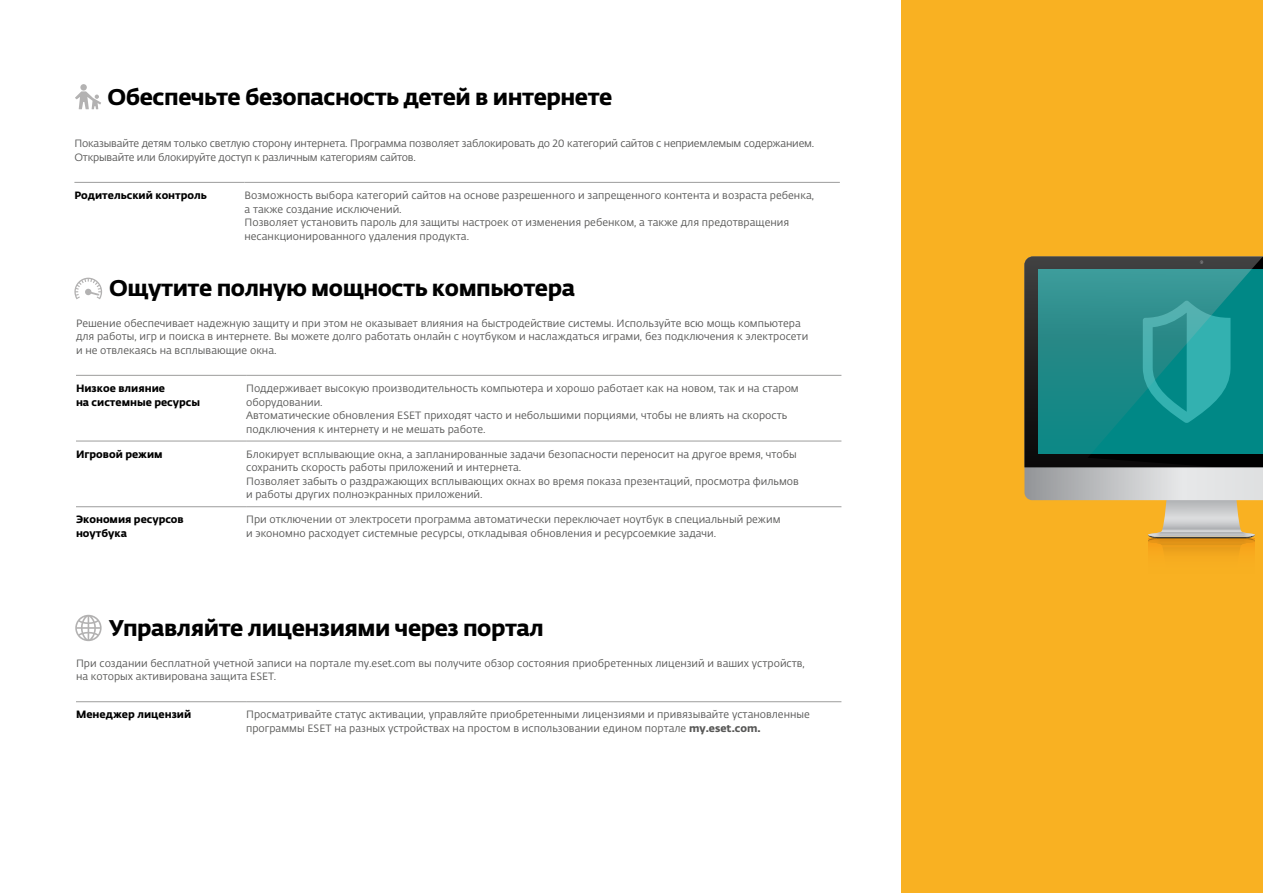
<style>
.page{position:relative;width:1263px;height:893px;background:#fff}
.page>*{position:absolute;margin:0;border:0;box-sizing:border-box;transform-origin:0 0}
.t1{font:22.5px "Fedra Sans Alt Pro Bold LF";letter-spacing:-.02em;color:#000}
.t2{font:10.5px/13.5px "Fedra Sans Alt Pro Book LF";color:#575756}
.t3{font:10.5px/13.5px "Fedra Sans Alt Pro Book LF";letter-spacing:-.02em;color:#575756}
.t4{font:10.5px/13.5px "Fedra Sans Alt Pro Bold LF";color:#000}
.t5{font:700 10.5px "Fedra Sans Alt Pro";color:#000}
.s1{font-family:"Fedra Sans Alt Pro Bold LF"}
</style>
<div class="page">
<hr style="left:76px;top:375px;width:170px;height:1px;background:#9d9d9c">
<hr style="left:246px;top:375px;width:595px;height:1px;background:#9d9d9c">
<hr style="left:76px;top:441px;width:170px;height:1px;background:#9d9d9c">
<hr style="left:246px;top:441px;width:595px;height:1px;background:#9d9d9c">
<hr style="left:76px;top:506px;width:170px;height:1px;background:#9d9d9c">
<hr style="left:246px;top:506px;width:595px;height:1px;background:#9d9d9c">
<svg style="left:74px;top:278px;width:28px;height:21px"></svg>
<hr style="left:74px;top:182px;width:170px;height:1px;background:#9d9d9c">
<hr style="left:244px;top:182px;width:596px;height:1px;background:#9d9d9c">
<svg style="left:75px;top:84px;width:26px;height:25px"></svg>
<hr style="left:76px;top:701px;width:170px;height:1px;background:#9d9d9c">
<hr style="left:246px;top:701px;width:595px;height:1px;background:#9d9d9c">
<svg style="left:75px;top:615px;width:27px;height:26px"></svg>
<div style="left:902px;top:0;width:361px;height:893px;background:#f9b122"></div>
<svg style="left:1024px;top:467px;width:239px;height:33px;background:#c3c4c5"></svg>
<svg style="left:1148px;top:489px;width:107px;height:65px"></svg>
<svg style="left:1024px;top:256px;width:239px;height:211px;background:#1f7d7c"></svg>
<h1 class="t1" style="left:108px;top:79px;width:506px">Обеспечьте безопасность детей в интернете</h1>
<p class="t3" style="left:74px;top:136px;width:741px">Показывайте детям только светлую сторону интернета. Программа позволяет заблокировать до 20 категорий сайтов с неприемлемым содержанием.<br>Открывайте или блокируйте доступ к различным категориям сайтов.</p>
<p class="t4" style="left:74px;top:188px;width:134px">Родительский контроль</p>
<p class="t2" style="left:244px;top:188px;width:571px">Возможность выбора категорий сайтов на основе разрешенного и запрещенного контента и возраста ребенка, а также создание исключений.<br>Позволяет установить пароль для защиты настроек от изменения ребенком, а также для предотвращения несанкционированного удаления продукта.</p>
<h1 class="t1" style="left:109px;top:270px;width:467px">Ощутите полную мощность компьютера</h1>
<p class="t2" style="left:76px;top:316px;width:734px">Решение обеспечивает надежную защиту и при этом не оказывает влияния на быстродействие системы. Используйте всю мощь компьютера для работы, игр и поиска в интернете. Вы можете долго работать онлайн с ноутбуком и наслаждаться играми, без подключения к электросети и не отвлекаясь на всплывающие окна.</p>
<p class="t4" style="left:76px;top:381px;width:126px">Низкое влияние<br>на системные ресурсы</p>
<p class="t2" style="left:246px;top:381px;width:554px">Поддерживает высокую производительность компьютера и хорошо работает как на новом, так и на старом оборудовании.<br>Автоматические обновления ESET приходят часто и небольшими порциями, чтобы не влиять на скорость подключения к интернету и не мешать работе.</p>
<p class="t4" style="left:76px;top:446px;width:88px">Игровой режим</p>
<p class="t2" style="left:246px;top:447px;width:554px">Блокирует всплывающие окна, а запланированные задачи безопасности переносит на другое время, чтобы сохранить скорость работы приложений и интернета.<br>Позволяет забыть о раздражающих всплывающих окнах во время показа презентаций, просмотра фильмов и работы других полноэкранных приложений.</p>
<p class="t4" style="left:76px;top:512px;width:109px">Экономия ресурсов ноутбука</p>
<p class="t2" style="left:246px;top:513px;width:536px">При отключении от электросети программа автоматически переключает ноутбук в специальный режим и экономно расходует системные ресурсы, откладывая обновления и ресурсоемкие задачи.</p>
<h1 class="t1" style="left:109px;top:610px;width:436px">Управляйте лицензиями через портал</h1>
<p class="t2" style="left:76px;top:656px;width:730px">При создании бесплатной учетной записи на портале my.eset.com вы получите обзор состояния приобретенных лицензий и ваших устройств, на которых активирована защита ESET.</p>
<p class="t5" style="left:76px;top:708px;width:117px">Менеджер лицензий</p>
<p class="t2" style="left:246px;top:708px;width:565px">Просматривайте статус активации, управляйте приобретенными лицензиями и привязывайте установленные программы ESET на разных устройствах на простом в использовании едином портале <span class="s1">my.eset.com.</span></p>
</div>
